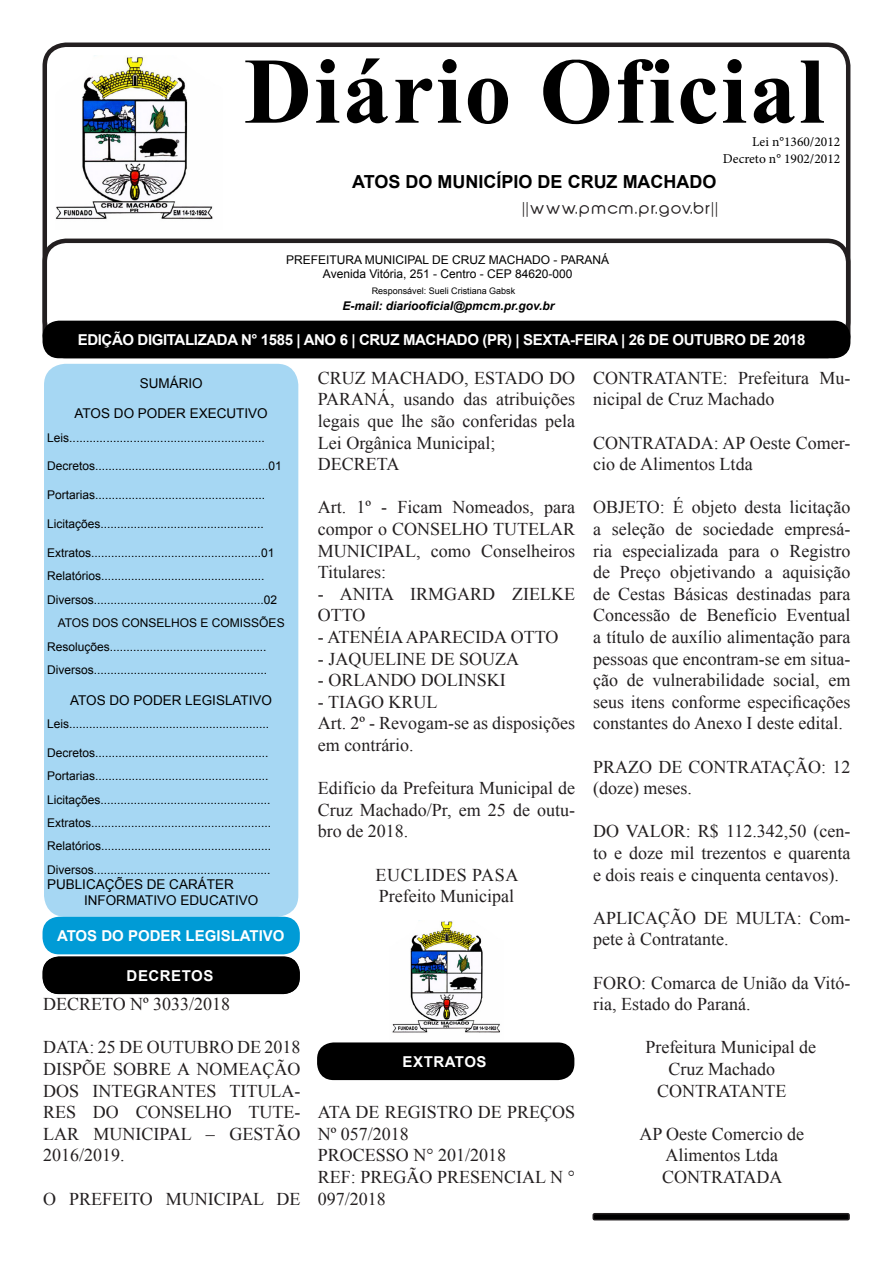
<style>
.page{position:relative;width:893px;height:1263px;background:#fff}
.page>*{position:absolute;margin:0;border:0;box-sizing:border-box;transform-origin:0 0}
.t1{font:700 93.9px "Times New Roman";letter-spacing:.025em;color:#000}
.t2{font:18px/21.6px "Times New Roman";color:#231f20}
.t3{font:700 18px "Arial";color:#000}
.t4{font:18px "Times New Roman";letter-spacing:.035em;color:#231f20}
.t5{font:700 15px "Arial";letter-spacing:-.025em;color:#fff}
.t6{font:700 15px "Arial";color:#fff}
.t7{font:15px "Abeatby Kai";letter-spacing:.1em;color:#231f20;scale:1.06 1}
.t8{font:700 15px "Arial";letter-spacing:.035em;color:#fff}
.t9{font:13.5px "Arial";color:#000}
.t10{font:13.5px "Minion Pro";color:#000}
.t11{font:12px "Arial";color:#000}
.t12{font:italic 700 12px "Arial";color:#000}
.t13{font:9px "Arial";color:#000}
</style>
<div class="page">
<div style="left:43px;top:43px;width:807px;height:301px;border:4px solid #231f20;border-radius:21px"></div>
<div style="left:43px;top:239px;width:807px;height:119px;border:4px solid #231f20;border-radius:21px"></div>
<div style="left:44px;top:364px;width:254px;height:553px;background:#a6d7f3;border-radius:21px"></div>
<div style="left:43px;top:321px;width:807px;height:37px;background:#000;border-radius:16px"></div>
<img style="left:55px;top:55px;width:158px;height:165px">
<div style="left:317px;top:1042px;width:257px;height:38px;background:#000;border-radius:16px"></div>
<div style="left:43px;top:917px;width:257px;height:37px;background:#009bd6;border-radius:16px"></div>
<img style="left:392px;top:921px;width:108px;height:112px">
<div style="left:43px;top:956px;width:257px;height:38px;background:#000"></div>
<div style="left:593px;top:1214px;width:256px;height:6px;background:#000;border-radius:2px"></div>
<div style="left:592px;top:1213px;width:258px;height:7px;border:2px solid #231f20;border-radius:2px"></div>
<p class="t1" style="left:244px;top:24px;width:582px">Diário Oficial</p>
<p class="t10" style="left:752px;top:133px;width:90px">Lei n°1360/2012</p>
<p class="t10" style="left:723px;top:149px;width:119px">Decreto n° 1902/2012</p>
<p class="t3" style="left:352px;top:169px;width:366px">ATOS DO MUNICÍPIO DE CRUZ MACHADO</p>
<p class="t7" style="left:523px;top:202px;width:186px">||www.pmcm.pr.gov.br||</p>
<p class="t11" style="left:286px;top:251px;width:325px">PREFEITURA MUNICIPAL DE CRUZ MACHADO - PARANÁ</p>
<p class="t11" style="left:323px;top:266px;width:251px">Avenida Vitória, 251 - Centro - CEP 84620-000</p>
<p class="t12" style="left:343px;top:298px;width:213px">E-mail: diariooficial@pmcm.pr.gov.br</p>
<p class="t5" style="left:78px;top:329px;width:729px">EDIÇÃO DIGITALIZADA N° 1585 | ANO 6 | CRUZ MACHADO (PR) | SEXTA-FEIRA | 26 DE OUTUBRO DE 2018</p>
<p class="t9" style="left:140px;top:374px;width:65px">SUMÁRIO</p>
<p class="t9" style="left:75px;top:404px;width:195px">ATOS DO PODER EXECUTIVO</p>
<p class="t11" style="left:47px;top:429px;width:219px">Leis..........................................................</p>
<p class="t11" style="left:47px;top:458px;width:236px">Decretos....................................................01</p>
<p class="t11" style="left:47px;top:487px;width:220px">Portarias...................................................</p>
<p class="t11" style="left:47px;top:516px;width:218px">Licitações.................................................</p>
<p class="t11" style="left:47px;top:544px;width:229px">Extratos...................................................01</p>
<p class="t11" style="left:47px;top:568px;width:219px">Relatórios.................................................</p>
<p class="t11" style="left:47px;top:591px;width:232px">Diversos...................................................02</p>
<p class="t11" style="left:58px;top:615px;width:228px">ATOS DOS CONSELHOS E COMISSÕES</p>
<p class="t11" style="left:47px;top:638px;width:221px">Resoluções...............................................</p>
<p class="t11" style="left:47px;top:661px;width:222px">Diversos....................................................</p>
<p class="t9" style="left:70px;top:690px;width:203px">ATOS DO PODER LEGISLATIVO</p>
<p class="t11" style="left:47px;top:715px;width:224px">Leis............................................................</p>
<p class="t11" style="left:47px;top:744px;width:223px">Decretos....................................................</p>
<p class="t11" style="left:47px;top:768px;width:223px">Portarias....................................................</p>
<p class="t11" style="left:47px;top:791px;width:225px">Licitações...................................................</p>
<p class="t11" style="left:47px;top:814px;width:226px">Extratos......................................................</p>
<p class="t11" style="left:47px;top:838px;width:226px">Relatórios...................................................</p>
<p class="t11" style="left:47px;top:861px;width:225px">Diversos.....................................................</p>
<p class="t9" style="left:47px;top:875px;width:188px">PUBLICAÇÕES DE CARÁTER</p>
<p class="t9" style="left:84px;top:891px;width:176px">INFORMATIVO EDUCATIVO</p>
<p class="t13" style="left:372px;top:284px;width:145px">Responsável: Sueli Cristiana Gabsk</p>
<p class="t2" style="left:593px;top:366px;width:259px">CONTRATANTE: Prefeitura Mu&shy;nicipal de Cruz Machado</p>
<p class="t2" style="left:593px;top:431px;width:259px">CONTRATADA: AP Oeste Comer&shy;cio de Alimentos Ltda</p>
<p class="t2" style="left:593px;top:496px;width:259px;text-align:justify">OBJETO: É objeto desta licitação a seleção de sociedade empresá&shy;ria especializada para o Registro de Preço objetivando a aquisição de Cestas Básicas destinadas para Concessão de Benefício Eventual a título de auxílio alimentação para pessoas que encontram-se em situa&shy;ção de vulnerabilidade social, em seus itens conforme especificações constantes do Anexo I deste edital.</p>
<p class="t2" style="left:593px;top:755px;width:259px">PRAZO DE CONTRATAÇÃO: 12 (doze) meses.</p>
<p class="t2" style="left:593px;top:820px;width:259px;text-align:justify">DO VALOR: R$ 112.342,50 (cen&shy;to e doze mil trezentos e quarenta e dois reais e cinquenta centavos).</p>
<p class="t2" style="left:593px;top:906px;width:259px">APLICAÇÃO DE MULTA: Com&shy;pete à Contratante.</p>
<p class="t2" style="left:593px;top:971px;width:259px">FORO: Comarca de União da Vitó&shy;ria, Estado do Paraná.</p>
<p class="t2" style="left:645px;top:1036px;width:172px">Prefeitura Municipal de</p>
<p class="t2" style="left:669px;top:1057px;width:108px">Cruz Machado</p>
<p class="t2" style="left:657px;top:1079px;width:131px">CONTRATANTE</p>
<p class="t2" style="left:639px;top:1122px;width:166px">AP Oeste Comercio de</p>
<p class="t2" style="left:666px;top:1144px;width:114px">Alimentos Ltda</p>
<p class="t2" style="left:662px;top:1165px;width:122px">CONTRATADA</p>
<p class="t2" style="left:318px;top:366px;width:259px;text-align:justify">CRUZ MACHADO, ESTADO DO PARANÁ, usando das atribuições legais que lhe são conferidas pela Lei Orgânica Municipal;</p>
<p class="t2" style="left:318px;top:453px;width:83px">DECRETA</p>
<p class="t2" style="left:318px;top:496px;width:259px;text-align:justify">Art. 1º - Ficam Nomeados, para compor o CONSELHO TUTELAR MUNICIPAL, como Conselheiros Titulares:</p>
<p class="t2" style="left:318px;top:582px;width:259px">- ANITA IRMGARD ZIELKE<br>OTTO</p>
<p class="t2" style="left:318px;top:625px;width:242px">- ATENÉIA APARECIDA OTTO</p>
<p class="t2" style="left:318px;top:647px;width:203px">- JAQUELINE DE SOUZA</p>
<p class="t2" style="left:318px;top:669px;width:189px">- ORLANDO DOLINSKI</p>
<p class="t2" style="left:318px;top:690px;width:121px">- TIAGO KRUL</p>
<p class="t2" style="left:318px;top:712px;width:259px">Art. 2º - Revogam-se as disposições em contrário.</p>
<p class="t2" style="left:318px;top:777px;width:259px;text-align:justify">Edifício da Prefeitura Municipal de Cruz Machado/Pr, em 25 de outu&shy;bro de 2018.</p>
<p class="t4" style="left:376px;top:862px;width:144px">EUCLIDES PASA</p>
<p class="t2" style="left:379px;top:885px;width:137px">Prefeito Municipal</p>
<p class="t6" style="left:57px;top:925px;width:229px">ATOS DO PODER LEGISLATIVO</p>
<p class="t8" style="left:127px;top:965px;width:88px">DECRETOS</p>
<p class="t2" style="left:43px;top:993px;width:189px">DECRETO Nº 3033/2018</p>
<p class="t2" style="left:43px;top:1036px;width:259px">DATA: 25 DE OUTUBRO DE 2018</p>
<p class="t2" style="left:43px;top:1058px;width:259px;text-align:justify">DISPÕE SOBRE A NOMEAÇÃO DOS INTEGRANTES TITULA-RES DO CONSELHO TUTE-LAR MUNICIPAL – GESTÃO 2016/2019.</p>
<p class="t2" style="left:43px;top:1187px;width:259px">O PREFEITO MUNICIPAL DE</p>
<p class="t8" style="left:403px;top:1051px;width:85px">EXTRATOS</p>
<p class="t2" style="left:318px;top:1101px;width:259px">ATA DE REGISTRO DE PREÇOS<br>Nº 057/2018</p>
<p class="t2" style="left:318px;top:1144px;width:190px">PROCESSO N° 201/2018</p>
<p class="t2" style="left:318px;top:1165px;width:259px">REF: PREGÃO PRESENCIAL N °<br>097/2018</p>
</div>
